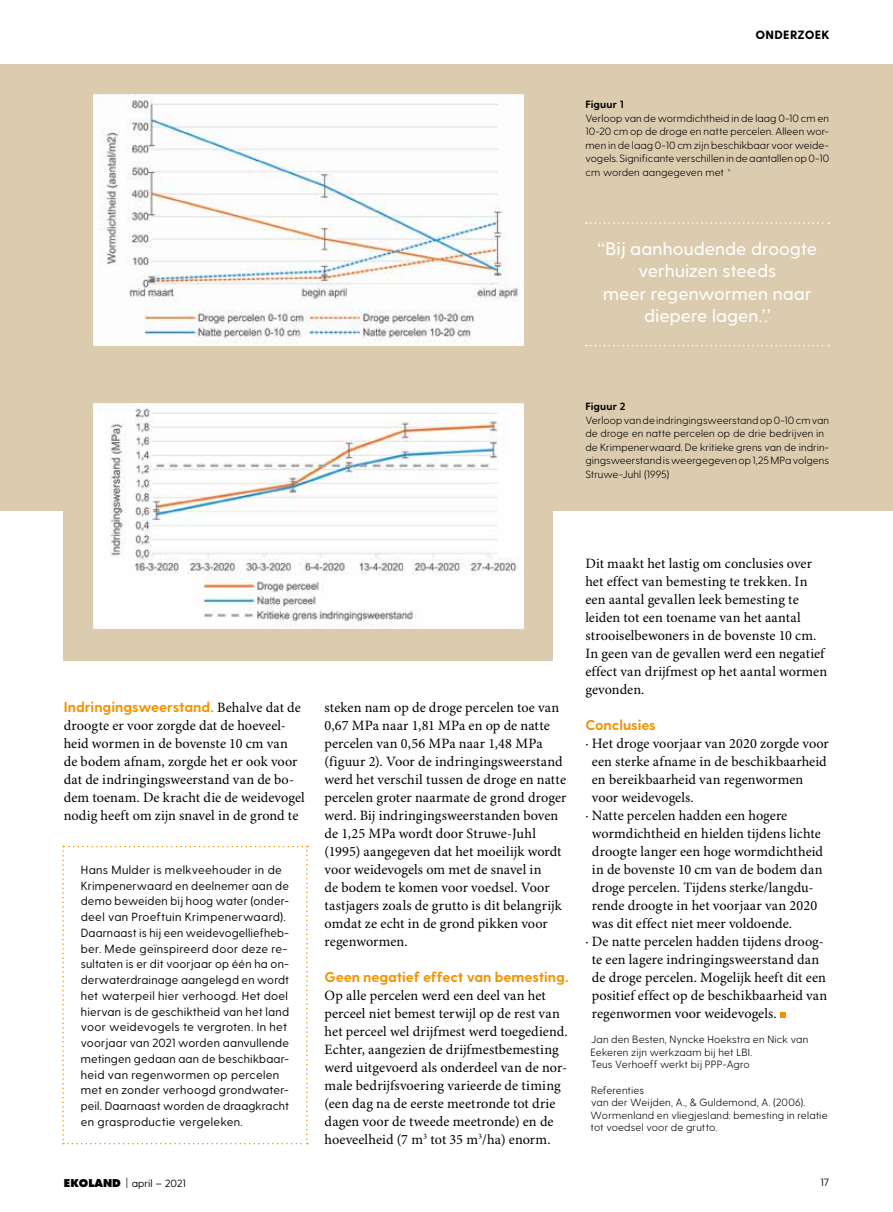
<style>
.page{position:relative;width:893px;height:1212px;background:#fff}
.page>*{position:absolute;margin:0;border:0;box-sizing:border-box;transform-origin:0 0}
.t1{font:500 18px/22.5px "Greycliff CF";letter-spacing:.005em;color:#fff;text-align:center}
.t2{font:14.25px/18px "Minion Pro";letter-spacing:.005em;color:#000}
.t3{font:700 14.25px "Greycliff CF";letter-spacing:-.005em;color:#f39200}
.t4{font:800 12px "Greycliff CF";letter-spacing:.02em;color:#000}
.t5{font:11.85px/15.8px "Greycliff CF";letter-spacing:.02em;color:#000}
.t6{font:300 10.5px/13.5px "Greycliff CF";letter-spacing:.005em;color:#000}
.t7{font:10.5px "Greycliff CF";color:#000}
.t8{font:700 10.5px "Greycliff CF";letter-spacing:.015em;color:#000}
.s1{font-family:"Minion Pro";font-weight:400;color:#000}
.s2{font-family:"Futura Std";font-weight:800}
.s3{font-style:inherit}
</style>
<div class="page">
<div style="left:0;top:64px;width:893px;height:446px;background:#dbccaf"></div>
<div style="left:63px;top:77px;width:489px;height:584px;background:#dbccaf"></div>
<svg style="left:586px;top:222px;width:243px;height:2px"></svg>
<svg style="left:586px;top:345px;width:243px;height:1px"></svg>
<svg style="left:62px;top:846px;width:246px;height:298px"></svg>
<img style="left:94px;top:94px;width:429px;height:251px">
<img style="left:94px;top:403px;width:429px;height:225px">
<svg style="left:780px;top:1013px;width:5px;height:5px"></svg>
<p class="t4" style="left:755px;top:28px;width:76px">ONDERZOEK</p>
<p class="t8" style="left:585px;top:98px;width:40px">Figuur 1</p>
<p class="t6" style="left:585px;top:111px;width:245px;text-align:justify">Verloop van de wormdichtheid in de laag 0-10 cm en 10-20 cm op de droge en natte percelen. Alleen wor&shy;men in de laag 0-10 cm zijn beschikbaar voor weide&shy;vogels. Significante verschillen in de aantallen op 0-10 cm worden aangegeven met *</p>
<p class="t1" style="left:597px;top:238px;width:221px">‘‘Bij aanhoudende droogte verhuizen steeds<br>meer regenwormen naar diepere lagen.’.’</p>
<p class="t8" style="left:585px;top:400px;width:42px">Figuur 2</p>
<p class="t6" style="left:585px;top:413px;width:245px">Verloop van de indringingsweerstand op 0-10 cm van de droge en natte percelen op de drie bedrijven in de Krimpenerwaard. De kritieke grens van de indrin&shy;gingsweerstand is weergegeven op 1,25 MPa volgens Struwe-Juhl (1995)</p>
<p class="t3" style="left:64px;top:698px;width:239px">Indringingsweerstand. <span class="s1">Behalve dat de</span></p>
<p class="t2" style="left:64px;top:717px;width:242px">droogte er voor zorgde dat de hoeveel&shy;heid wormen in de bovenste 10 cm van de bodem afnam, zorgde het er ook voor dat de indringingsweerstand van de bo&shy;dem toenam. De kracht die de weidevogel nodig heeft om zijn snavel in de grond te</p>
<p class="t5" style="left:81px;top:862px;width:210px">Hans Mulder is melkveehouder in de Krimpenerwaard en deelnemer aan de demo beweiden bij hoog water (onder&shy;deel van Proeftuin Krimpenerwaard).<br>Daarnaast is hij een weidevogelliefheb&shy;ber. Mede geïnspireerd door deze re&shy;sultaten is er dit voorjaar op één ha on&shy;derwaterdrainage aangelegd en wordt het waterpeil hier verhoogd. Het doel hiervan is de geschiktheid van het land voor weidevogels te vergroten. In het voorjaar van 2021 worden aanvullende metingen gedaan aan de beschikbaar&shy;heid van regenwormen op percelen met en zonder verhoogd grondwater&shy;peil. Daarnaast worden de draagkracht en grasproductie vergeleken.</p>
<p class="t2" style="left:325px;top:699px;width:243px">steken nam op de droge percelen toe van 0,67 MPa naar 1,81 MPa en op de natte percelen van 0,56 MPa naar 1,48 MPa (figuur 2). Voor de indringingsweerstand werd het verschil tussen de droge en natte percelen groter naarmate de grond droger werd. Bij indringingsweerstanden boven de 1,25 MPa wordt door Struwe-Juhl (1995) aangegeven dat het moeilijk wordt voor weidevogels om met de snavel in<br>de bodem te komen voor voedsel. Voor tastjagers zoals de grutto is dit belangrijk omdat ze echt in de grond pikken voor regenwormen.</p>
<p class="t3" style="left:325px;top:968px;width:245px">Geen negatief effect van bemesting.</p>
<p class="t2" style="left:325px;top:987px;width:245px">Op alle percelen werd een deel van het perceel niet bemest terwijl op de rest van het perceel wel drijfmest werd toegediend.<br>Echter, aangezien de drijfmestbemesting werd uitgevoerd als onderdeel van de nor&shy;male bedrijfsvoering varieerde de timing (een dag na de eerste meetronde tot drie dagen voor de tweede meetronde) en de hoeveelheid (7 m<sup>3</sup> tot 35 m<sup>3</sup>/ha) enorm.</p>
<p class="t2" style="left:585px;top:555px;width:243px">Dit maakt het lastig om conclusies over het effect van bemesting te trekken. In een aantal gevallen leek bemesting te leiden tot een toename van het aantal strooiselbewoners in de bovenste 10 cm.<br>In geen van de gevallen werd een negatief effect van drijfmest op het aantal wormen gevonden.</p>
<p class="t3" style="left:585px;top:716px;width:72px">Conclusies</p>
<p class="t2" style="left:585px;top:735px;width:245px">∙ Het droge voorjaar van 2020 zorgde voor</p>
<p class="t2" style="left:592px;top:753px;width:236px">een sterke afname in de beschikbaarheid</p>
<p class="t2" style="left:592px;top:771px;width:213px">en bereikbaarheid van regenwormen</p>
<p class="t2" style="left:592px;top:789px;width:104px">voor weidevogels.</p>
<p class="t2" style="left:585px;top:807px;width:203px">∙ Natte percelen hadden een hogere</p>
<p class="t2" style="left:592px;top:825px;width:231px">wormdichtheid en hielden tijdens lichte</p>
<p class="t2" style="left:592px;top:843px;width:233px">droogte langer een hoge wormdichtheid</p>
<p class="t2" style="left:592px;top:861px;width:232px">in de bovenste 10 cm van de bodem dan</p>
<p class="t2" style="left:592px;top:879px;width:223px">droge percelen. Tijdens sterke/langdu-</p>
<p class="t2" style="left:592px;top:897px;width:227px">rende droogte in het voorjaar van 2020</p>
<p class="t2" style="left:592px;top:915px;width:202px">was dit effect niet meer voldoende.</p>
<p class="t2" style="left:585px;top:933px;width:240px">∙ De natte percelen hadden tijdens droog-</p>
<p class="t2" style="left:592px;top:951px;width:229px">te een lagere indringingsweerstand dan</p>
<p class="t2" style="left:592px;top:969px;width:236px">de droge percelen. Mogelijk heeft dit een</p>
<p class="t2" style="left:592px;top:987px;width:237px">positief effect op de beschikbaarheid van</p>
<p class="t2" style="left:592px;top:1005px;width:186px">regenwormen voor weidevogels.</p>
<p class="t6" style="left:591px;top:1033px;width:219px;line-height:12.6px">Jan den Besten, Nyncke Hoekstra en Nick van<br>Eekeren zijn werkzaam bij het LBI.<br>Teus Verhoeff werkt bij PPP-Agro</p>
<p class="t6" style="left:591px;top:1084px;width:238px;line-height:12.6px">Referenties<br>van der Weijden, A., &amp; Guldemond, A. (2006).<br>Wormenland en vliegjesland: bemesting in relatie tot voedsel voor de grutto.</p>
<p class="t7" style="left:64px;top:1177px;width:124px"><span class="s2">EKOLAND</span> <span class="s3">|</span> april – 2021</p>
<p class="t7" style="left:821px;top:1176px;width:10px">17</p>
</div>
